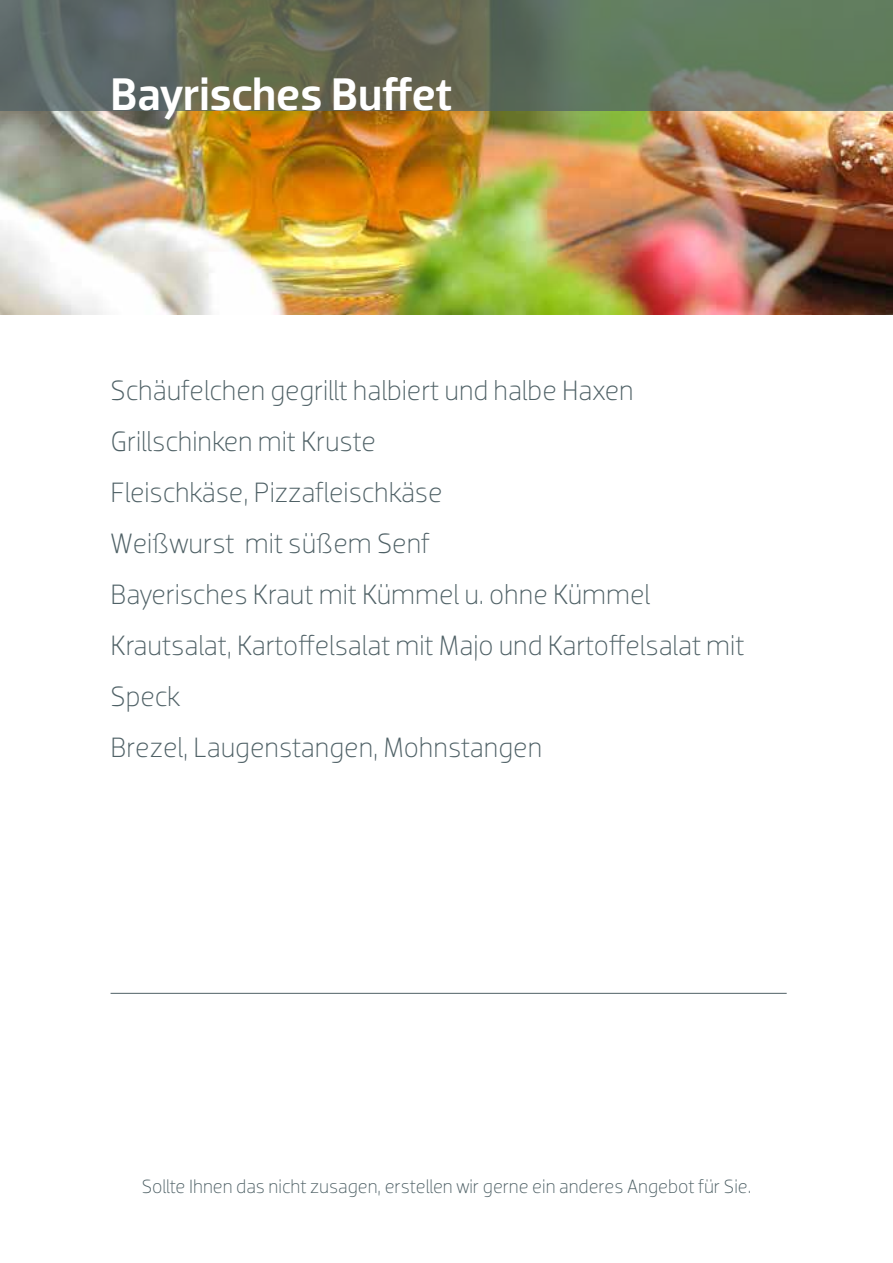
<style>
.page{position:relative;width:893px;height:1263px;background:#fff}
.page>*{position:absolute;margin:0;border:0;box-sizing:border-box;transform-origin:0 0}
.t1{font:500 46.5px "Dobra";letter-spacing:-.005em;color:#fff}
.t2{font:300 28.5px/51px "Dobra";color:#4f6166}
.t3{font:300 19.5px "Dobra";color:#4f6166}
</style>
<div class="page">
<img style="left:0;top:111px;width:893px;height:204px">
<svg style="left:0;top:0;width:893px;height:111px;background:#636f5c"></svg>
<hr style="left:111px;top:993px;width:676px;height:1px;background:#4f6166">
<h1 class="t1" style="left:111px;top:67px;width:343px">Bayrisches Buffet</h1>
<p class="t2" style="left:111px;top:365px;width:635px">Schäufelchen gegrillt halbiert und halbe Haxen Grillschinken mit Kruste<br>Fleischkäse, Pizzafleischkäse<br>Weißwurst mit süßem Senf<br>Bayerisches Kraut mit Kümmel u. ohne Kümmel Krautsalat, Kartoffelsalat mit Majo und Kartoffelsalat mit Speck<br>Brezel, Laugenstangen, Mohnstangen</p>
<p class="t3" style="left:142px;top:1174px;width:611px">Sollte Ihnen das nicht zusagen, erstellen wir gerne ein anderes Angebot für Sie.</p>
</div>
